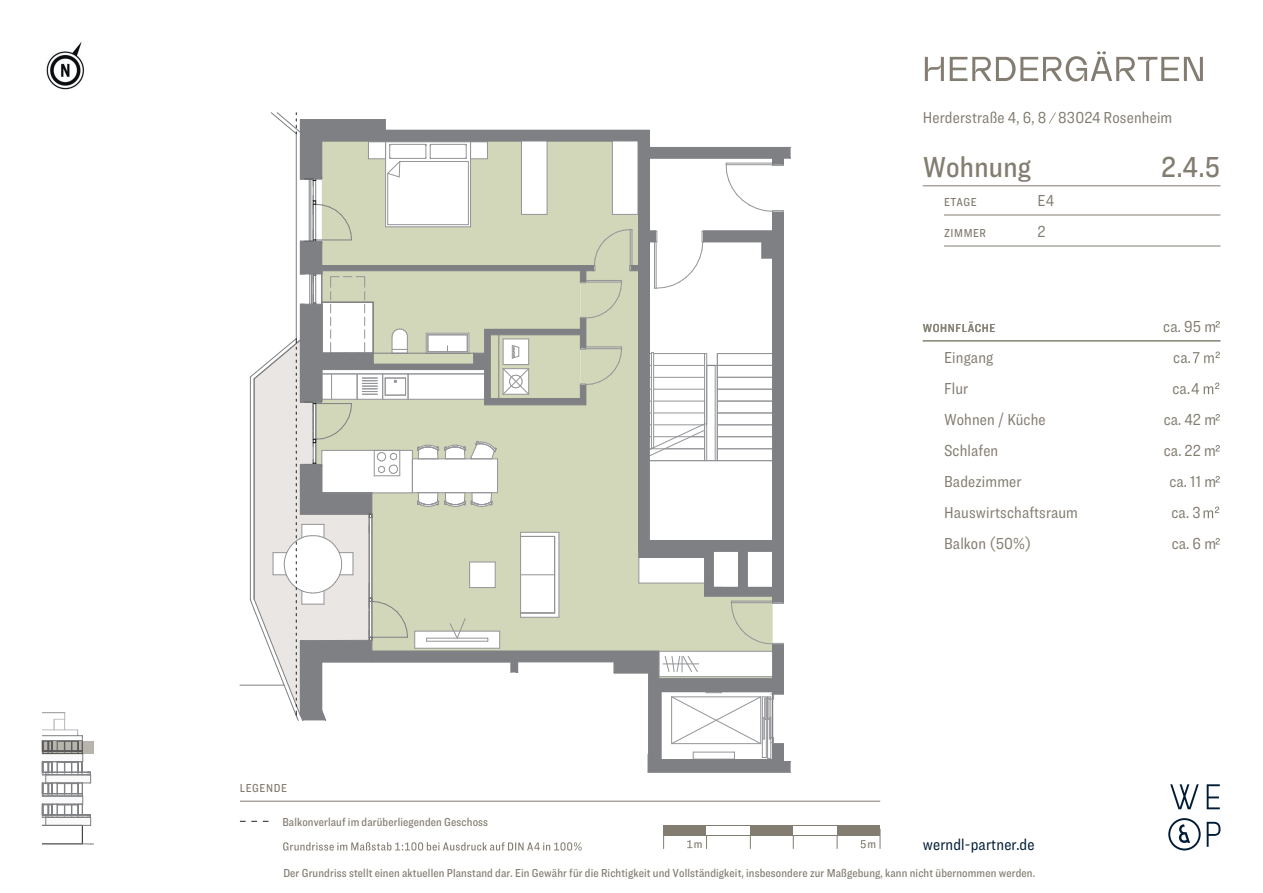
<style>
.page{position:relative;width:1263px;height:893px;background:#fff}
.page>*{position:absolute;margin:0;border:0;box-sizing:border-box;transform-origin:0 0}
.t1{font:500 30px "Ringside Condensed";letter-spacing:.01em;color:#837d71}
.t2{font:16.5px/31px "Ringside Condensed";letter-spacing:.01em;color:#837d71}
.t3{font:16.5px "Ringside Condensed";letter-spacing:.01em;color:#001c35}
.t4{font:500 12px "Ringside Condensed";letter-spacing:.01em;color:#837d71}
.t5{font:500 12px "Ringside Condensed";letter-spacing:.05em;color:#837d71}
</style>
<div class="page">
<svg style="left:42px;top:712px;width:52px;height:133px"></svg>
<svg style="left:1170px;top:784px;width:50px;height:25px"></svg>
<svg style="left:1168px;top:818px;width:33px;height:32px"></svg>
<svg style="left:1207px;top:822px;width:13px;height:25px"></svg>
<svg style="left:1049px;top:112px;width:7px;height:11px"></svg>
<svg style="left:925px;top:51px;width:278px;height:31px"></svg>
<svg style="left:663px;top:836px;width:1px;height:13px"></svg>
<svg style="left:880px;top:829px;width:1px;height:20px"></svg>
<svg style="left:837px;top:836px;width:1px;height:13px"></svg>
<svg style="left:793px;top:836px;width:1px;height:13px"></svg>
<svg style="left:750px;top:836px;width:1px;height:13px"></svg>
<svg style="left:706px;top:836px;width:1px;height:13px"></svg>
<div style="left:663px;top:825px;width:217px;height:11px;background:#837d71"></div>
<div style="left:707px;top:826px;width:43px;height:8px;background:#fff"></div>
<div style="left:793px;top:826px;width:44px;height:8px;background:#fff"></div>
<svg style="left:687px;top:840px;width:5px;height:8px"></svg>
<svg style="left:861px;top:840px;width:5px;height:8px"></svg>
<hr style="left:240px;top:801px;width:640px;height:1px;background:#837d71">
<svg style="left:283px;top:842px;width:299px;height:9px"></svg>
<svg style="left:240px;top:821px;width:28px;height:1px"></svg>
<img style="left:46px;top:43px;width:39px;height:47px">
<hr style="left:923px;top:341px;width:297px;height:1px;background:#837d71">
<svg style="left:1215px;top:321px;width:5px;height:6px"></svg>
<svg style="left:1193px;top:352px;width:27px;height:11px"></svg>
<svg style="left:1191px;top:383px;width:28px;height:11px"></svg>
<svg style="left:1215px;top:414px;width:5px;height:6px"></svg>
<svg style="left:1215px;top:445px;width:5px;height:6px"></svg>
<svg style="left:1215px;top:476px;width:5px;height:6px"></svg>
<svg style="left:1203px;top:507px;width:16px;height:11px"></svg>
<svg style="left:1215px;top:538px;width:5px;height:6px"></svg>
<hr style="left:944px;top:215px;width:276px;height:1px;background:#837d71">
<hr style="left:944px;top:246px;width:276px;height:1px;background:#837d71">
<svg style="left:43px;top:741px;width:51px;height:13px"></svg>
<hr style="left:240px;top:685px;width:44px;height:1px;background:#7e8083">
<hr style="left:648px;top:772px;width:143px;height:1px;background:#7e8083">
<svg style="left:250px;top:112px;width:541px;height:660px"></svg>
<hr style="left:923px;top:186px;width:297px;height:1px;background:#837d71">
<h2 class="t2" style="left:923px;top:102px;width:251px">Herderstraße 4, 6, 8 83024 Rosenheim</h2>
<h1 class="t1" style="left:923px;top:146px;width:110px">Wohnung</h1>
<h1 class="t1" style="left:1161px;top:146px;width:61px">2.4.5</h1>
<p class="t4" style="left:944px;top:194px;width:34px">ETAGE</p>
<h2 class="t2" style="left:1037px;top:185px;width:18px">E4</h2>
<p class="t4" style="left:944px;top:225px;width:43px">ZIMMER</p>
<h2 class="t2" style="left:1037px;top:216px;width:10px">2</h2>
<p class="t5" style="left:923px;top:320px;width:74px">WOHNFLÄCHE</p>
<h2 class="t2" style="left:1163px;top:311px;width:54px">ca. 95 m</h2>
<h2 class="t2" style="left:944px;top:342px;width:103px">Eingang<br>Flur<br>Wohnen / Küche</h2>
<h2 class="t2" style="left:1173px;top:342px;width:19px">ca.</h2>
<h2 class="t2" style="left:1172px;top:373px;width:19px">ca.</h2>
<h2 class="t2" style="left:1164px;top:404px;width:54px">ca. 42 m</h2>
<p class="t5" style="left:240px;top:780px;width:49px">LEGENDE</p>
<p class="t4" style="left:282px;top:813px;width:207px">Balkonverlauf im darüberliegenden Geschoss</p>
<h2 class="t2" style="left:944px;top:435px;width:56px">Schlafen</h2>
<h2 class="t2" style="left:1164px;top:435px;width:53px">ca. 22 m</h2>
<h2 class="t2" style="left:944px;top:466px;width:79px">Badezimmer</h2>
<h2 class="t2" style="left:1169px;top:466px;width:48px">ca. 11 m</h2>
<h2 class="t2" style="left:944px;top:497px;width:135px">Hauswirtschaftsraum</h2>
<h2 class="t2" style="left:1171px;top:497px;width:31px">ca. 3</h2>
<h2 class="t2" style="left:944px;top:528px;width:89px">Balkon (50%)</h2>
<h2 class="t2" style="left:1172px;top:528px;width:46px">ca. 6 m</h2>
<p class="t4" style="left:694px;top:836px;width:10px">m</p>
<p class="t4" style="left:867px;top:836px;width:10px">m</p>
<h2 class="t3" style="left:923px;top:834px;width:113px">werndl-partner.de</h2>
<p class="t4" style="left:283px;top:865px;width:753px">Der Grundriss stellt einen aktuellen Planstand dar. Ein Gewähr für die Richtigkeit und Vollständigkeit, insbesondere zur Maßgebung, kann nicht übernommen werden.</p>
</div>
